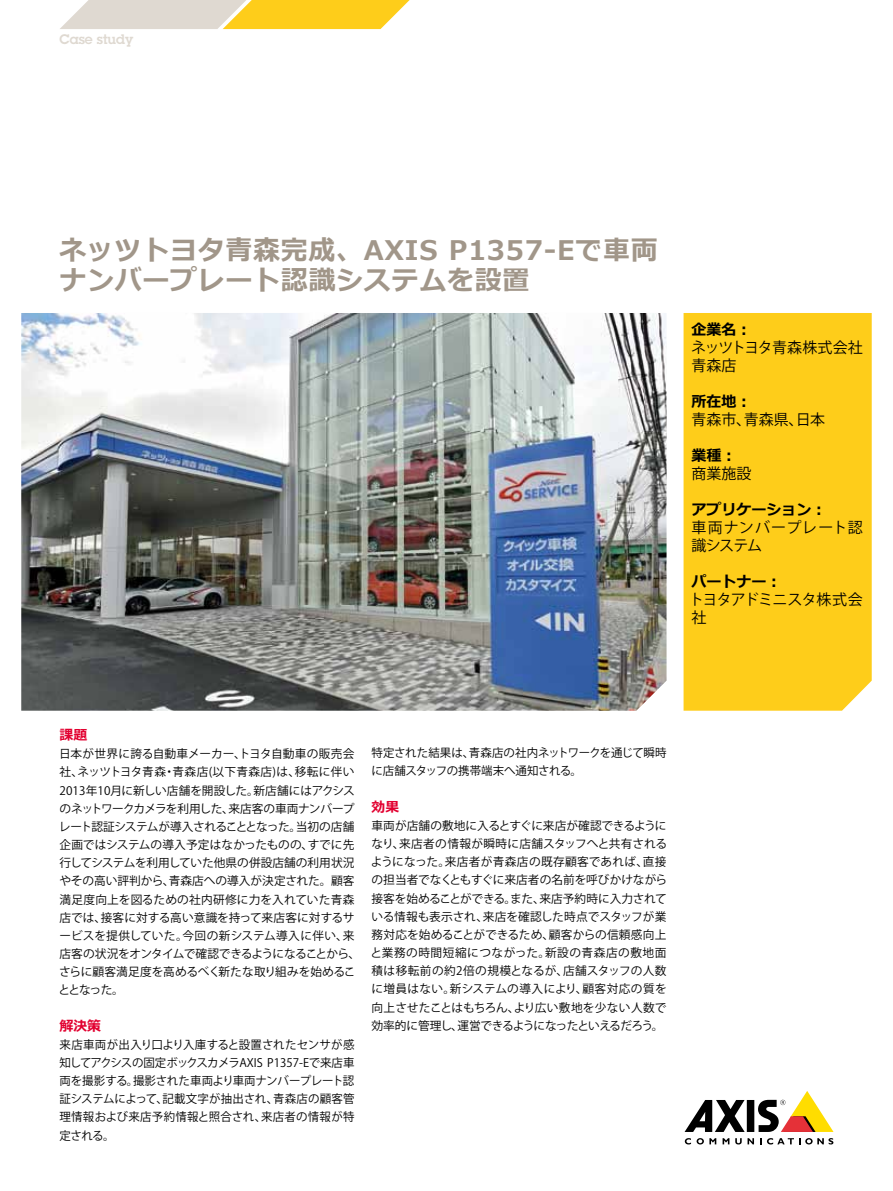
<style>
.page{position:relative;width:893px;height:1191px;background:#fff}
.page>*{position:absolute;margin:0;border:0;box-sizing:border-box;transform-origin:0 0}
.t1{font:700 27px/30px "Meiryo";letter-spacing:.025em;color:#a19689}
.t2{font:15px/18px "Koz Go Pro";color:#000}
.t3{font:700 15px "Meiryo";color:#000}
.t4{font:15px/18px "Koz Go Pro";letter-spacing:.025em;color:#000}
.t5{font:15px/18px "Koz Go Pro";letter-spacing:-.04em;color:#000}
.t6{font:700 13.8px "Meiryo";color:#e20030}
.t7{font:600 13.5px "Lubalin Graph ECG";color:#dfd9d1}
.t8{font:11.7px/18.1px "Koz Go Pro";color:#000}
</style>
<div class="page">
<div style="left:747px;top:1100px;width:7px;height:32px;background:#000"></div>
<svg style="left:685px;top:1100px;width:60px;height:32px"></svg>
<svg style="left:758px;top:1091px;width:75px;height:41px"></svg>
<svg style="left:685px;top:1138px;width:6px;height:6px"></svg>
<svg style="left:697px;top:1138px;width:19px;height:6px"></svg>
<svg style="left:723px;top:1138px;width:6px;height:6px"></svg>
<svg style="left:735px;top:1138px;width:19px;height:6px"></svg>
<svg style="left:760px;top:1138px;width:73px;height:6px"></svg>
<div style="left:684px;top:313px;width:188px;height:397px;background:#fecd1a"></div>
<img style="left:21px;top:313px;width:645px;height:397px">
<svg style="left:60px;top:0;width:350px;height:29px;background:#f0d782"></svg>
<p class="t7" style="left:60px;top:30px;width:75px">Case study</p>
<h1 class="t1" style="left:60px;top:237px;width:600px">ネッツトヨタ青森完成、AXIS P1357-Eで車両ナンバープレート認識システムを設置</h1>
<p class="t3" style="left:691px;top:319px;width:61px">企業名：</p>
<p class="t2" style="left:691px;top:339px;width:173px">ネッツトヨタ青森株式会社青森店</p>
<p class="t3" style="left:691px;top:391px;width:61px">所在地：</p>
<p class="t2" style="left:691px;top:411px;width:135px">青森市、青森県、日本</p>
<p class="t3" style="left:691px;top:445px;width:46px">業種：</p>
<p class="t2" style="left:691px;top:465px;width:61px">商業施設</p>
<p class="t3" style="left:691px;top:499px;width:136px">アプリケーション：</p>
<p class="t4" style="left:691px;top:519px;width:173px">車両ナンバープレート認識システム</p>
<p class="t3" style="left:691px;top:571px;width:91px">パートナー：</p>
<p class="t5" style="left:689px;top:591px;width:175px">トヨタアドミニスタ株式会社</p>
<p class="t6" style="left:60px;top:725px;width:29px">課題</p>
<p class="t8" style="left:59px;top:745px;width:303px">日本が世界に誇る自動車メーカー、トヨタ自動車の販売会社、ネッツトヨタ青森・青森店(以下青森店)は、移転に伴い<br>2013年10月に新しい店舗を開設した。新店舗にはアクシスのネットワークカメラを利用した、来店客の車両ナンバープレート認証システムが導入されることとなった。当初の店舗企画ではシステムの導入予定はなかったものの、すでに先行してシステムを利用していた他県の併設店舗の利用状況やその高い評判から、青森店への導入が決定された。顧客満足度向上を図るための社内研修に力を入れていた青森店では、接客に対する高い意識を持って来店客に対するサービスを提供していた。今回の新システム導入に伴い、来店客の状況をオンタイムで確認できるようになることから、さらに顧客満足度を高めるべく新たな取り組みを始めることとなった。</p>
<p class="t6" style="left:60px;top:1016px;width:43px">解決策</p>
<p class="t8" style="left:60px;top:1035px;width:296px;text-align:justify">来店車両が出入り口より入庫すると設置されたセンサが感知してアクシスの固定ボックスカメラAXIS P1357-Eで来店車両を撮影する。撮影された車両より車両ナンバープレート認証システムによって、記載文字が抽出され、青森店の顧客管理情報および来店予約情報と照合され、来店者の情報が特定される。</p>
<p class="t8" style="left:372px;top:744px;width:296px">特定された結果は、青森店の社内ネットワークを通じて瞬時に店舗スタッフの携帯端末へ通知される。</p>
<p class="t6" style="left:372px;top:797px;width:29px">効果</p>
<p class="t8" style="left:371px;top:817px;width:298px;text-align:justify">車両が店舗の敷地に入るとすぐに来店が確認できるようになり、来店者の情報が瞬時に店舗スタッフへと共有されるようになった。来店者が青森店の既存顧客であれば、直接の担当者でなくともすぐに来店者の名前を呼びかけながら接客を始めることができる。また、来店予約時に入力されている情報も表示され、来店を確認した時点でスタッフが業務対応を始めることができるため、顧客からの信頼感向上と業務の時間短縮につながった。新設の青森店の敷地面積は移転前の約2倍の規模となるが、店舗スタッフの人数に増員はない。新システムの導入により、顧客対応の質を向上させたことはもちろん、より広い敷地を少ない人数で効率的に管理し、運営できるようになったといえるだろう。</p>
</div>
